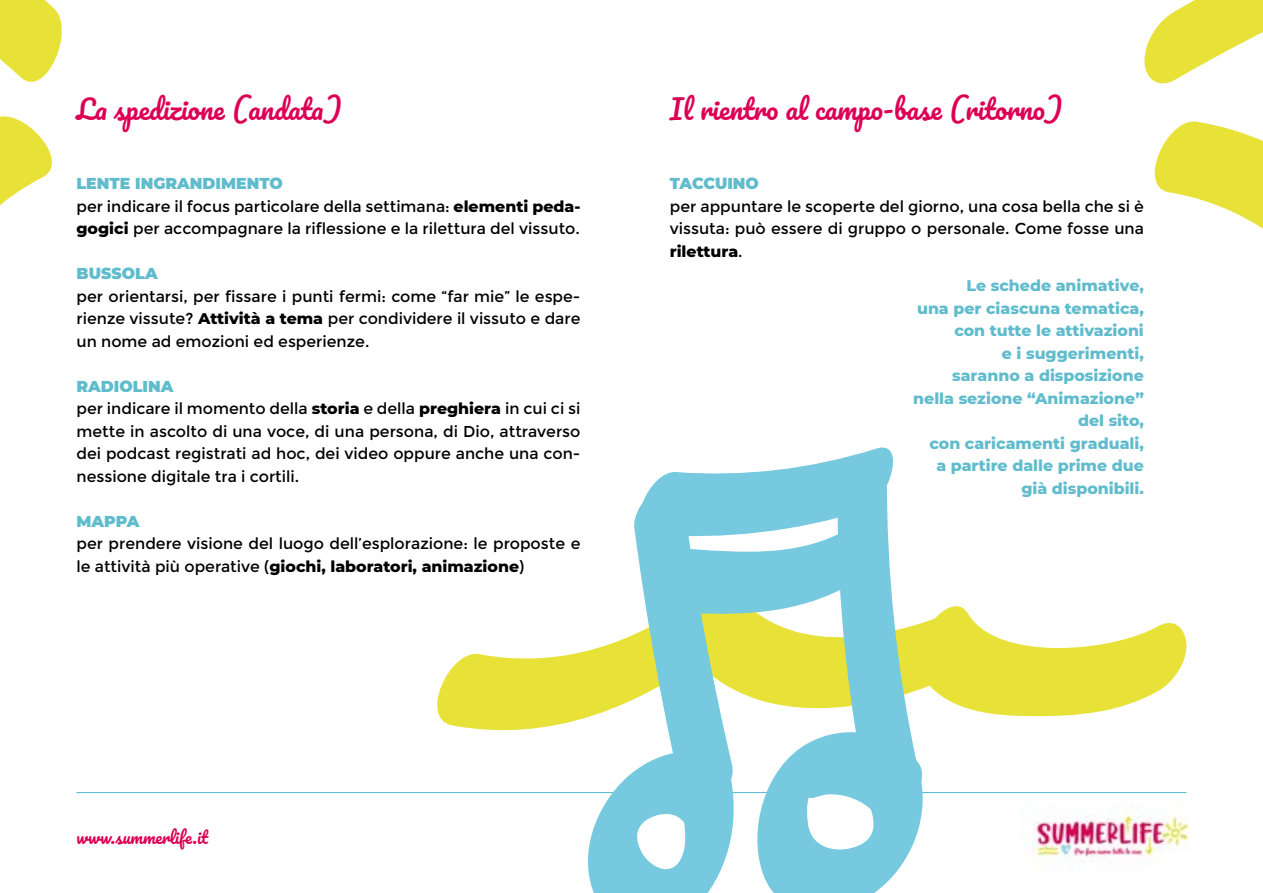
<style>
.page{position:relative;width:1263px;height:893px;background:#fff}
.page>*{position:absolute;margin:0;border:0;box-sizing:border-box;transform-origin:0 0}
.t1{font:27px "Pacifico";color:#dc0054}
.t2{font:16.8px "Pacifico";color:#dc0054}
.t3{font:15.75px/22.5px "Montserrat";color:#000}
.t4{font:800 15.75px/22.5px "Montserrat";color:#60bccd;text-align:right}
.t5{font:900 15.75px "Montserrat";color:#60bccd}
.s1{font-weight:900;color:#60bccd}
.s2{font-weight:800}
</style>
<div class="page">
<hr style="left:77px;top:792px;width:1109px;height:1px;background:#60bccd">
<svg style="left:437px;top:653px;width:139px;height:78px;background:#ebe653"></svg>
<svg style="left:576px;top:447px;width:612px;height:446px"></svg>
<svg style="left:1144px;top:0;width:119px;height:84px"></svg>
<svg style="left:1154px;top:121px;width:109px;height:108px"></svg>
<svg style="left:0;top:0;width:62px;height:206px"></svg>
<h1 class="t1" style="left:77px;top:95px;width:267px">La spedizione (andata)</h1>
<p class="t3" style="left:77px;top:173px;width:505px"><span class="s1">LENTE INGRANDIMENTO<br></span>per indicare il focus particolare della settimana: <span class="s2">elementi peda&shy;gogici</span> per accompagnare la riflessione e la rilettura del vissuto.</p>
<p class="t5" style="left:77px;top:262px;width:83px">BUSSOLA</p>
<p class="t3" style="left:77px;top:285px;width:505px;text-align:justify">per orientarsi, per fissare i punti fermi: come “far mie” le espe&shy;rienze vissute? <span class="s2">Attività a tema</span> per condividere il vissuto e dare un nome ad emozioni ed esperienze.</p>
<p class="t3" style="left:77px;top:375px;width:505px"><span class="s1">RADIOLINA<br></span>per indicare il momento della <span class="s2">storia</span> e della <span class="s2">preghiera</span> in cui ci si mette in ascolto di una voce, di una persona, di Dio, attraverso dei podcast registrati ad hoc, dei video oppure anche una con&shy;nessione digitale tra i cortili.</p>
<p class="t5" style="left:77px;top:509px;width:64px">MAPPA</p>
<p class="t3" style="left:77px;top:533px;width:505px">per prendere visione del luogo dell’esplorazione: le proposte e le attività più operative (<span class="s2">giochi, laboratori, animazione</span>)</p>
<h1 class="t1" style="left:670px;top:95px;width:395px">Il rientro al campo-base (ritorno)</h1>
<p class="t5" style="left:670px;top:172px;width:91px">TACCUINO</p>
<p class="t3" style="left:670px;top:195px;width:476px;text-align:justify">per appuntare le scoperte del giorno, una cosa bella che si è vissuta: può essere di gruppo o personale. Come fosse una <span class="s2">rilettura</span>.</p>
<p class="t4" style="left:913px;top:274px;width:232px">Le schede animative,<br>una per ciascuna tematica, con tutte le attivazioni<br>e i suggerimenti,<br>saranno a disposizione nella sezione “Animazione” del sito,<br>con caricamenti graduali,<br>a partire dalle prime due già disponibili.</p>
<p class="t2" style="left:77px;top:828px;width:133px">www.summerlife.it</p>
</div>
